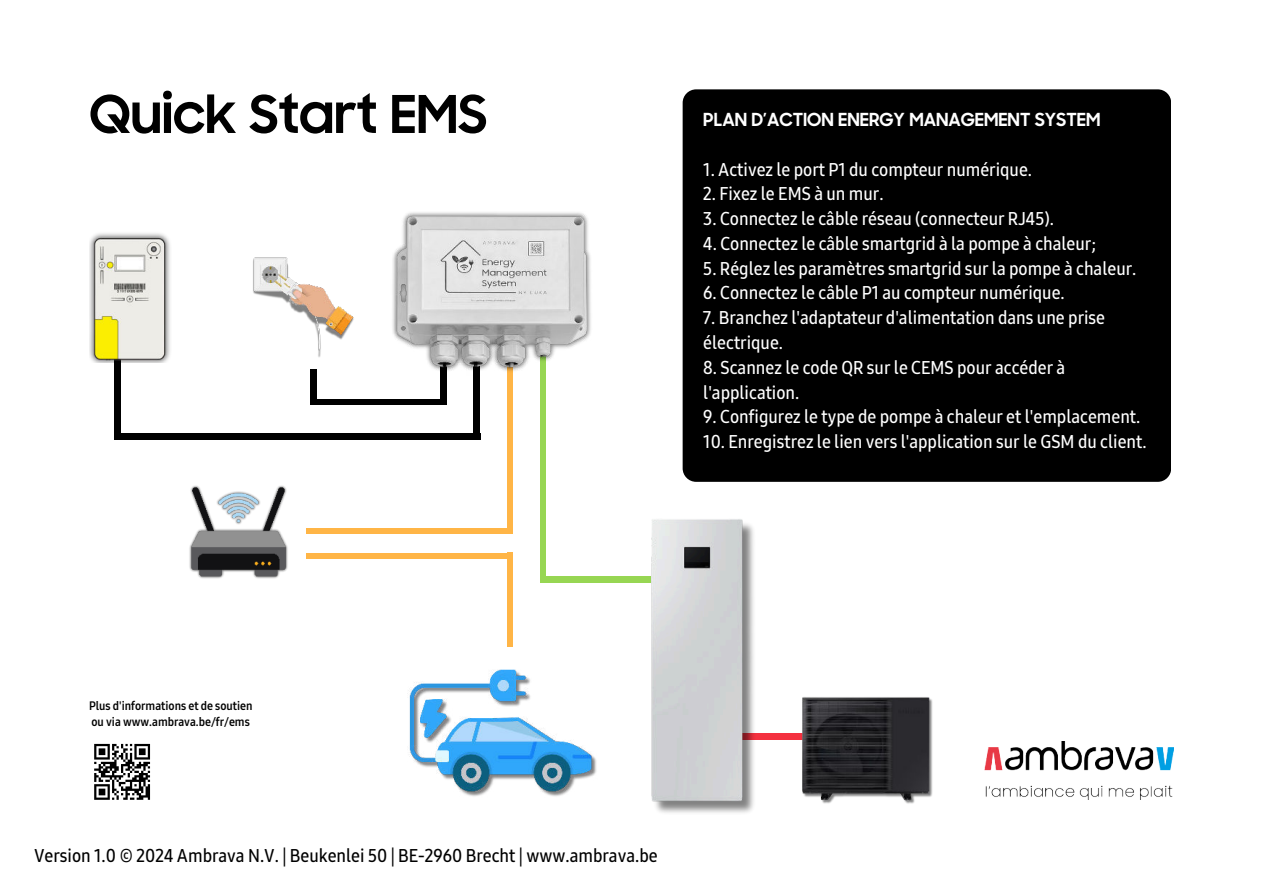
<style>
.page{position:relative;width:1263px;height:894px;background:#fff}
.page>*{position:absolute;margin:0;border:0;box-sizing:border-box;transform-origin:0 0}
.t1{font:700 52.05px "Samsung Sharp Sans";color:#000}
.t2{font:18px/24.8px "Samsung One 600 C";color:#fff}
.t3{font:18px "Samsung One 600 C";color:#000}
.t4{font:700 18px "Samsung Sharp Sans";color:#fff}
.t5{font:12px/16px "Samsung One 700 C";color:#000}
</style>
<div class="page">
<div style="left:683px;top:89px;width:488px;height:392px;background:#000;border-radius:14px"></div>
<div style="left:114px;top:356px;width:6px;height:83px;background:#000"></div>
<div style="left:732px;top:732px;width:76px;height:7px;background:#f4313f"></div>
<img style="left:800px;top:697px;width:133px;height:107px">
<img style="left:253px;top:257px;width:101px;height:100px">
<img style="left:189px;top:485px;width:99px;height:94px">
<div style="left:540px;top:353px;width:6px;height:229px;background:#97d653"></div>
<div style="left:540px;top:575px;width:111px;height:7px;background:#97d653"></div>
<div style="left:440px;top:361px;width:7px;height:43px;background:#000"></div>
<div style="left:310px;top:398px;width:137px;height:6px;background:#000"></div>
<div style="left:310px;top:369px;width:7px;height:35px;background:#000"></div>
<div style="left:507px;top:364px;width:6px;height:170px;background:#ffb546"></div>
<img style="left:631px;top:519px;width:139px;height:294px">
<div style="left:306px;top:552px;width:207px;height:6px;background:#ffb546"></div>
<div style="left:507px;top:552px;width:6px;height:95px;background:#ffb546"></div>
<div style="left:474px;top:358px;width:6px;height:75px;background:#000"></div>
<img style="left:392px;top:212px;width:199px;height:166px">
<div style="left:114px;top:433px;width:366px;height:6px;background:#000"></div>
<img style="left:409px;top:669px;width:188px;height:127px">
<div style="left:306px;top:528px;width:207px;height:6px;background:#ffb546"></div>
<img style="left:89px;top:233px;width:81px;height:129px">
<svg style="left:94px;top:743px;width:56px;height:56px"></svg>
<img style="left:985px;top:741px;width:189px;height:58px">
<h1 class="t1" style="left:89px;top:76px;width:399px">Quick Start EMS</h1>
<p class="t4" style="left:703px;top:106px;width:399px">PLAN D’ACTION ENERGY MANAGEMENT SYSTEM</p>
<p class="t2" style="left:703px;top:157px;width:330px">1. Activez le port P1 du compteur numérique.</p>
<p class="t2" style="left:703px;top:181px;width:182px">2. Fixez le EMS à un mur.</p>
<p class="t2" style="left:703px;top:206px;width:352px">3. Connectez le câble réseau (connecteur RJ45).</p>
<p class="t2" style="left:703px;top:231px;width:394px">4. Connectez le câble smartgrid à la pompe à chaleur;</p>
<p class="t2" style="left:703px;top:256px;width:435px">5. Réglez les paramètres smartgrid sur la pompe à chaleur.</p>
<p class="t2" style="left:703px;top:280px;width:363px">6. Connectez le câble P1 au compteur numérique.</p>
<p class="t2" style="left:703px;top:305px;width:403px">7. Branchez l'adaptateur d'alimentation dans une prise électrique.</p>
<p class="t2" style="left:703px;top:355px;width:363px">8. Scannez le code QR sur le CEMS pour accéder à l'application.</p>
<p class="t2" style="left:703px;top:404px;width:439px">9. Configurez le type de pompe à chaleur et l'emplacement.</p>
<p class="t2" style="left:703px;top:429px;width:445px">10. Enregistrez le lien vers l'application sur le GSM du client.</p>
<p class="t5" style="left:89px;top:697px;width:165px">Plus d'informations et de soutien ou via www.ambrava.be/fr/ems</p>
<p class="t3" style="left:34px;top:843px;width:625px">Version 1.0 © 2024 Ambrava N.V. | Beukenlei 50 | BE-2960 Brecht | www.ambrava.be</p>
</div>
